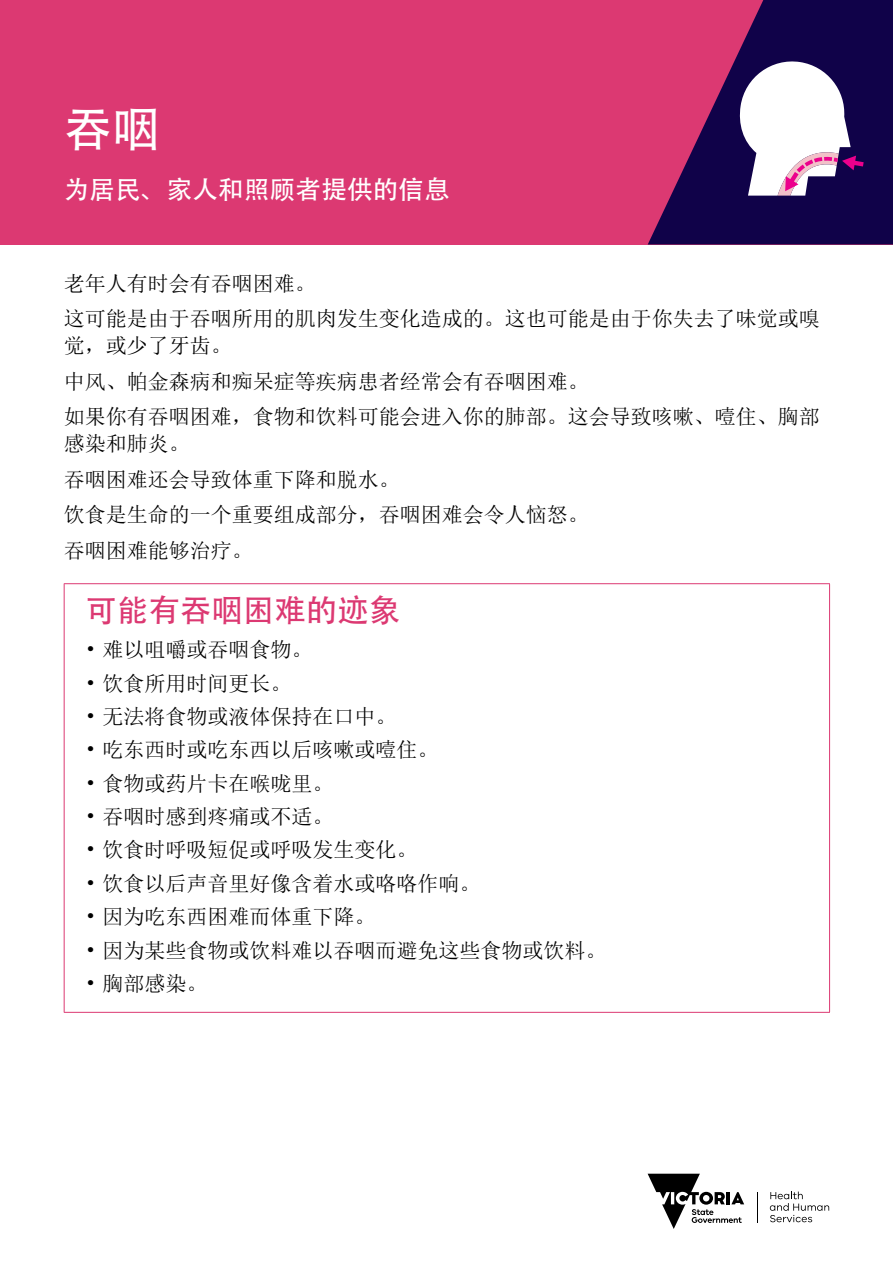
<style>
.page{position:relative;width:893px;height:1263px;background:#fff}
.page>*{position:absolute;margin:0;border:0;box-sizing:border-box;transform-origin:0 0}
.t1{font:48px "Adobe Heiti Std";color:#fff}
.t2{font:31.5px "Adobe Heiti Std";color:#dc3972}
.t3{font:25.5px "Adobe Heiti Std";letter-spacing:.01em;color:#fff}
.t4{font:21px/35.5px "Sim Sun";color:#000}
</style>
<div class="page">
<svg style="left:648px;top:1174px;width:96px;height:55px"></svg>
<hr style="left:757px;top:1192px;width:1px;height:31px;background:#000">
<svg style="left:770px;top:1191px;width:59px;height:31px"></svg>
<div style="left:0;top:0;width:893px;height:244px;background:#dc3972"></div>
<svg style="left:648px;top:0;width:245px;height:244px;fill:#100249"></svg>
<svg style="left:738px;top:58px;width:126px;height:138px;background:#ab9fbb"></svg>
<hr style="left:64px;top:583px;width:766px;height:1px;background:#dc3972">
<hr style="left:64px;top:584px;width:1px;height:428px;background:#dc3972">
<hr style="left:829px;top:584px;width:1px;height:428px;background:#dc3972">
<hr style="left:64px;top:1012px;width:766px;height:1px;background:#dc3972">
<h1 class="t1" style="left:64px;top:100px;width:98px">吞咽</h1>
<p class="t3" style="left:64px;top:174px;width:388px">为居民、家人和照顾者提供的信息</p>
<p class="t4" style="left:64px;top:265px;width:758px">老年人有时会有吞咽困难。<br>这可能是由于吞咽所用的肌肉发生变化造成的。这也可能是由于你失去了味觉或嗅</p>
<p class="t4" style="left:64px;top:328px;width:758px">觉，或少了牙齿。<br>中风、帕金森病和痴呆症等疾病患者经常会有吞咽困难。<br>如果你有吞咽困难，食物和饮料可能会进入你的肺部。这会导致咳嗽、噎住、胸部</p>
<p class="t4" style="left:64px;top:426px;width:527px">感染和肺炎。<br>吞咽困难还会导致体重下降和脱水。<br>饮食是生命的一个重要组成部分，吞咽困难会令人恼怒。吞咽困难能够治疗。</p>
<h2 class="t2" style="left:85px;top:591px;width:316px">可能有吞咽困难的迹象</h2>
<p class="t4" style="left:85px;top:632px;width:229px">• 难以咀嚼或吞咽食物。</p>
<p class="t4" style="left:85px;top:665px;width:208px">• 饮食所用时间更长。</p>
<p class="t4" style="left:85px;top:699px;width:313px">• 无法将食物或液体保持在口中。</p>
<p class="t4" style="left:85px;top:732px;width:355px">• 吃东西时或吃东西以后咳嗽或噎住。</p>
<p class="t4" style="left:85px;top:765px;width:250px">• 食物或药片卡在喉咙里。</p>
<p class="t4" style="left:85px;top:799px;width:250px">• 吞咽时感到疼痛或不适。</p>
<p class="t4" style="left:85px;top:832px;width:334px">• 饮食时呼吸短促或呼吸发生变化。</p>
<p class="t4" style="left:85px;top:865px;width:397px">• 饮食以后声音里好像含着水或咯咯作响。</p>
<p class="t4" style="left:85px;top:899px;width:292px">• 因为吃东西困难而体重下降。</p>
<p class="t4" style="left:85px;top:932px;width:523px">• 因为某些食物或饮料难以吞咽而避免这些食物或饮料。</p>
<p class="t4" style="left:85px;top:966px;width:124px">• 胸部感染。</p>
</div>
